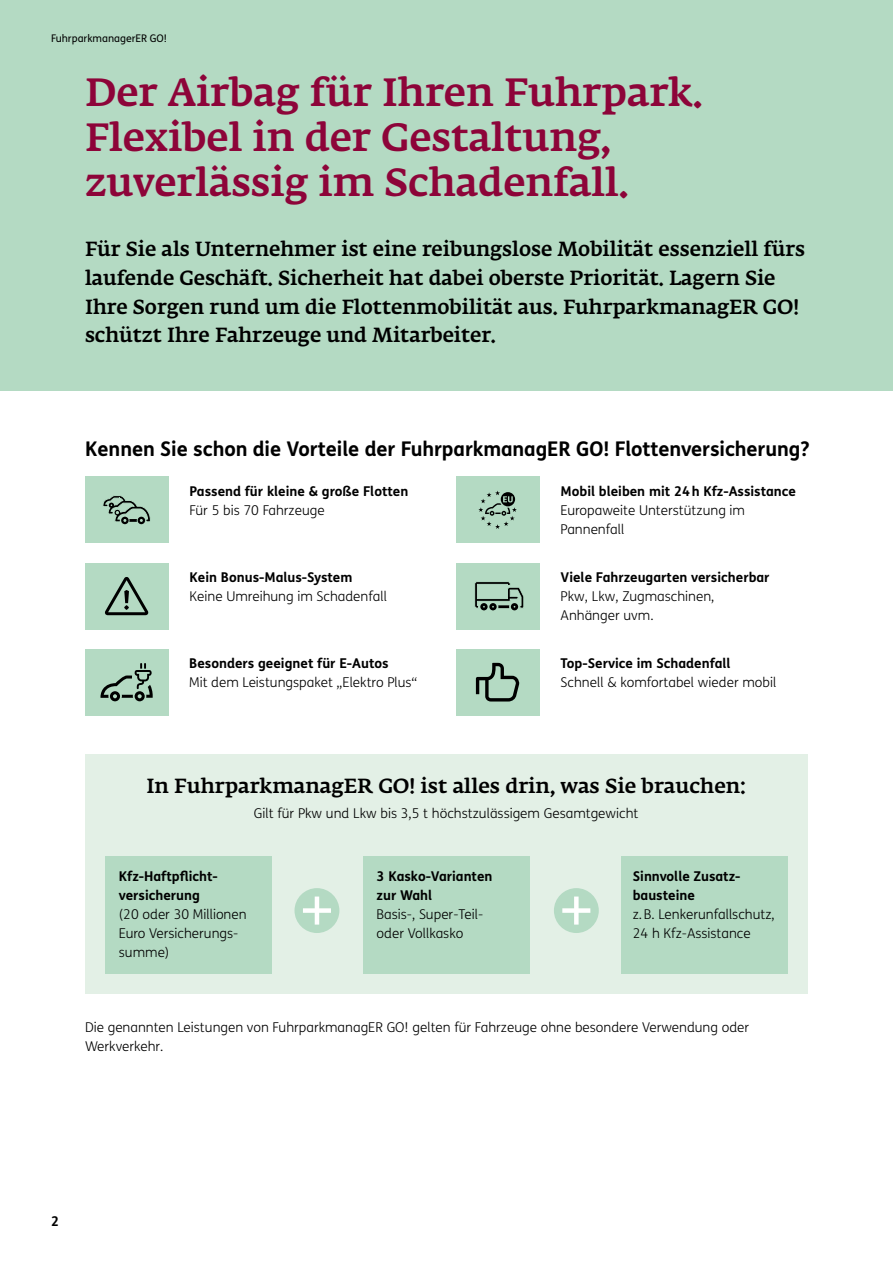
<style>
.page{position:relative;width:893px;height:1263px;background:#fff}
.page>*{position:absolute;margin:0;border:0;box-sizing:border-box;transform-origin:0 0}
.t1{font:500 39px/44.8px "Fedra Serif A Pro";color:#8d0439}
.t2{font:500 20.25px/28.7px "Fedra Serif A Pro";color:#000}
.t3{font:700 20.25px "FS Me";letter-spacing:-.005em;color:#000}
.t4{font:300 13.5px/19.2px "FS Me";color:#000}
.t5{font:700 13.5px/19.2px "FS Me";color:#000}
.t6{font:10.5px "FS Me";color:#000}
</style>
<div class="page">
<div style="left:85px;top:754px;width:723px;height:239px;background:#e3f0e6"></div>
<div style="left:0;top:0;width:893px;height:390px;background:#b4dac3"></div>
<div style="left:85px;top:476px;width:83px;height:67px;background:#b4dac3"></div>
<svg style="left:103px;top:495px;width:48px;height:29px"></svg>
<div style="left:456px;top:476px;width:83px;height:67px;background:#b4dac3"></div>
<div style="left:85px;top:563px;width:83px;height:66px;background:#b4dac3"></div>
<div style="left:456px;top:563px;width:83px;height:66px;background:#b4dac3"></div>
<svg style="left:105px;top:577px;width:44px;height:39px"></svg>
<svg style="left:474px;top:581px;width:50px;height:29px"></svg>
<div style="left:85px;top:649px;width:83px;height:67px;background:#b4dac3"></div>
<div style="left:456px;top:649px;width:83px;height:67px;background:#b4dac3"></div>
<svg style="left:101px;top:663px;width:52px;height:38px"></svg>
<svg style="left:476px;top:663px;width:43px;height:38px"></svg>
<div style="left:363px;top:856px;width:167px;height:118px;background:#b4dac3"></div>
<div style="left:105px;top:856px;width:166px;height:118px;background:#b4dac3"></div>
<div style="left:622px;top:856px;width:166px;height:118px;background:#b4dac3"></div>
<div style="left:294px;top:888px;width:45px;height:45px;background:#b4dac3;border-radius:50%"></div>
<hr style="left:315px;top:896px;width:4px;height:28px;background:#fff">
<div style="left:303px;top:908px;width:28px;height:5px;background:#fff"></div>
<div style="left:554px;top:888px;width:45px;height:45px;background:#b4dac3;border-radius:50%"></div>
<div style="left:574px;top:896px;width:5px;height:28px;background:#fff"></div>
<div style="left:562px;top:908px;width:28px;height:5px;background:#fff"></div>
<svg style="left:478px;top:491px;width:39px;height:38px"></svg>
<p class="t6" style="left:51px;top:31px;width:118px">FuhrparkmanagerER GO!</p>
<h1 class="t1" style="left:85px;top:70px;width:619px">Der Airbag für Ihren Fuhrpark.<br>Flexibel in der Gestaltung, zuverlässig im Schadenfall.</h1>
<p class="t2" style="left:85px;top:235px;width:721px">Für Sie als Unternehmer ist eine reibungslose Mobilität essenziell fürs laufende Geschäft. Sicherheit hat dabei oberste Priorität. Lagern Sie Ihre Sorgen rund um die Flottenmobilität aus. FuhrparkmanagER GO! schützt Ihre Fahrzeuge und Mitarbeiter.</p>
<h2 class="t3" style="left:85px;top:433px;width:726px">Kennen Sie schon die Vorteile der FuhrparkmanagER GO! Flottenversicherung?</h2>
<p class="t5" style="left:561px;top:481px;width:237px">Mobil bleiben mit 24h Kfz-Assistance</p>
<p class="t4" style="left:561px;top:500px;width:186px">Europaweite Unterstützung im<br>Pannenfall</p>
<p class="t5" style="left:190px;top:481px;width:220px">Passend für kleine &amp; große Flotten</p>
<p class="t4" style="left:190px;top:500px;width:137px">Für 5 bis 70 Fahrzeuge</p>
<p class="t5" style="left:190px;top:567px;width:164px">Kein Bonus-Malus-System</p>
<p class="t4" style="left:190px;top:586px;width:199px">Keine Umreihung im Schadenfall</p>
<p class="t5" style="left:189px;top:653px;width:201px">Besonders geeignet für E-Autos</p>
<p class="t4" style="left:189px;top:673px;width:230px">Mit dem Leistungspaket „Elektro Plus“</p>
<p class="t5" style="left:561px;top:567px;width:211px">Viele Fahrzeugarten versicherbar</p>
<p class="t4" style="left:561px;top:586px;width:155px">Pkw, Lkw, Zugmaschinen,<br>Anhänger uvm.</p>
<p class="t5" style="left:561px;top:653px;width:172px">Top-Service im Schadenfall</p>
<p class="t4" style="left:561px;top:673px;width:217px">Schnell &amp; komfortabel wieder mobil</p>
<h2 class="t2" style="left:146px;top:772px;width:601px">In FuhrparkmanagER GO! ist alles drin, was Sie brauchen:</h2>
<p class="t4" style="left:254px;top:803px;width:386px">Gilt für Pkw und Lkw bis 3,5 t höchstzulässigem Gesamtgewicht</p>
<p class="t5" style="left:119px;top:866px;width:100px">Kfz-Haftpflicht&shy;versicherung</p>
<p class="t4" style="left:119px;top:904px;width:129px">(20 oder 30 Millionen<br>Euro Versicherungs&shy;summe)</p>
<p class="t5" style="left:377px;top:866px;width:117px">3 Kasko-Varianten zur Wahl</p>
<p class="t4" style="left:377px;top:904px;width:108px">Basis-, Super-Teil&shy;oder Vollkasko</p>
<p class="t5" style="left:633px;top:866px;width:109px">Sinnvolle Zusatz&shy;bausteine</p>
<p class="t4" style="left:633px;top:904px;width:144px">z.B. Lenkerunfallschutz,<br>24 h Kfz-Assistance</p>
<p class="t4" style="left:85px;top:1017px;width:666px">Die genannten Leistungen von FuhrparkmanagER GO! gelten für Fahrzeuge ohne besondere Verwendung oder<br>Werkverkehr.</p>
<p class="t5" style="left:51px;top:1211px;width:9px">2</p>
</div>
